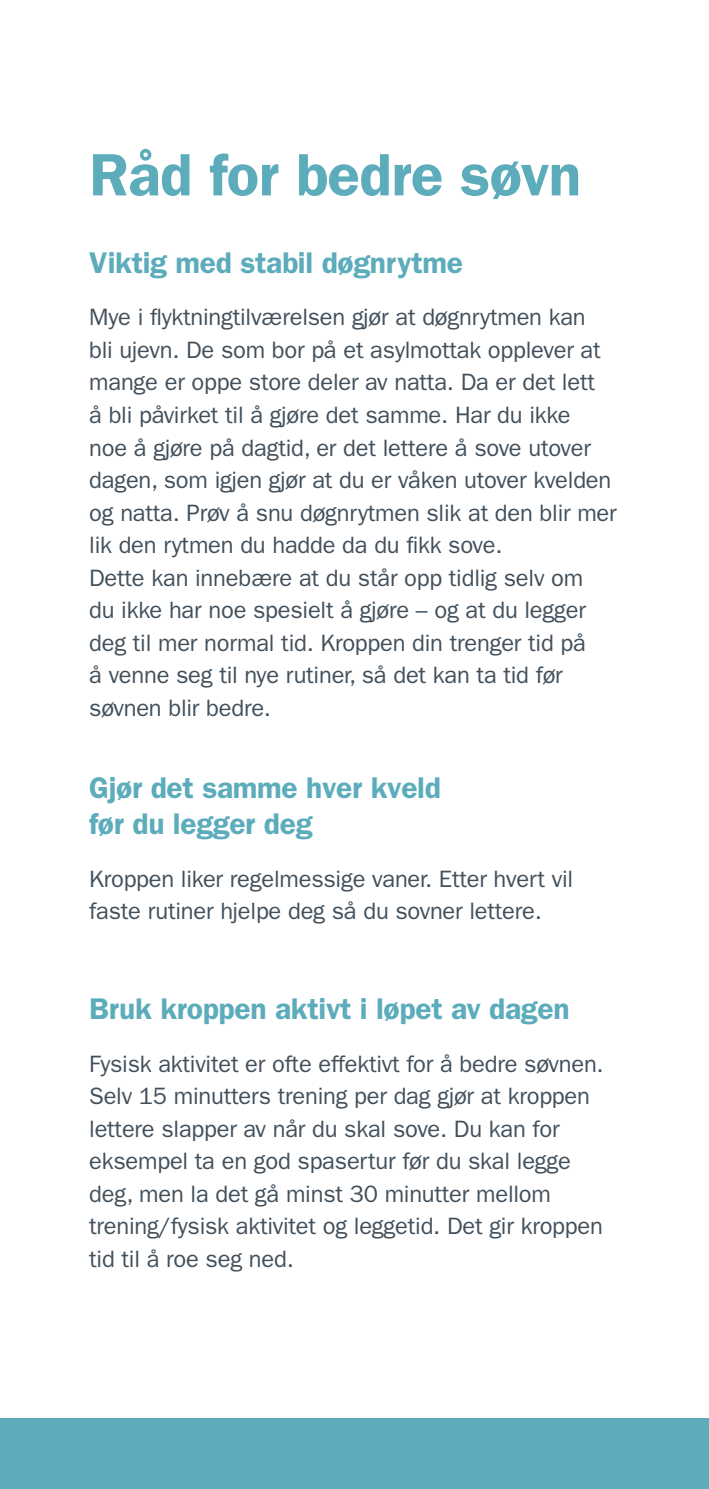
<style>
.page{position:relative;width:709px;height:1489px;background:#fff}
.page>*{position:absolute;margin:0;border:0;box-sizing:border-box;transform-origin:0 0}
.t1{font:600 60px "ITC Franklin Gothic Std";letter-spacing:-.01em;color:#5cacbb}
.t2{font:600 30px/36px "ITC Franklin Gothic Std";letter-spacing:-.01em;color:#5cacbb}
.t3{font:23.75px/32.5px "ITC Franklin Gothic Std";letter-spacing:-.01em;color:#42505c}
</style>
<div class="page">
<div style="left:0;top:1417px;width:709px;height:71px;background:#5cacbb"></div>
<h1 class="t1" style="left:89px;top:139px;width:493px">Råd for bedre søvn</h1>
<p class="t2" style="left:89px;top:245px;width:375px">Viktig med stabil døgnrytme</p>
<p class="t3" style="left:89px;top:301px;width:529px">Mye i flyktningtilværelsen gjør at døgnrytmen kan<br>bli ujevn. De som bor på et asylmottak opplever at mange er oppe store deler av natta. Da er det lett<br>å bli påvirket til å gjøre det samme. Har du ikke<br>noe å gjøre på dagtid, er det lettere å sove utover dagen, som igjen gjør at du er våken utover kvelden og natta. Prøv å snu døgnrytmen slik at den blir mer lik den rytmen du hadde da du fikk sove.<br>Dette kan innebære at du står opp tidlig selv om<br>du ikke har noe spesielt å gjøre – og at du legger deg til mer normal tid. Kroppen din trenger tid på<br>å venne seg til nye rutiner, så det kan ta tid før søvnen blir bedre.</p>
<p class="t2" style="left:89px;top:770px;width:353px">Gjør det samme hver kveld før du legger deg</p>
<p class="t3" style="left:89px;top:862px;width:485px">Kroppen liker regelmessige vaner. Etter hvert vil faste rutiner hjelpe deg så du sovner lettere.</p>
<p class="t2" style="left:89px;top:991px;width:482px">Bruk kroppen aktivt i løpet av dagen</p>
<p class="t3" style="left:89px;top:1047px;width:516px">Fysisk aktivitet er ofte effektivt for å bedre søvnen.<br>Selv 15 minutters trening per dag gjør at kroppen lettere slapper av når du skal sove. Du kan for eksempel ta en god spasertur før du skal legge deg, men la det gå minst 30 minutter mellom trening/fysisk aktivitet og leggetid. Det gir kroppen tid til å roe seg ned.</p>
</div>
